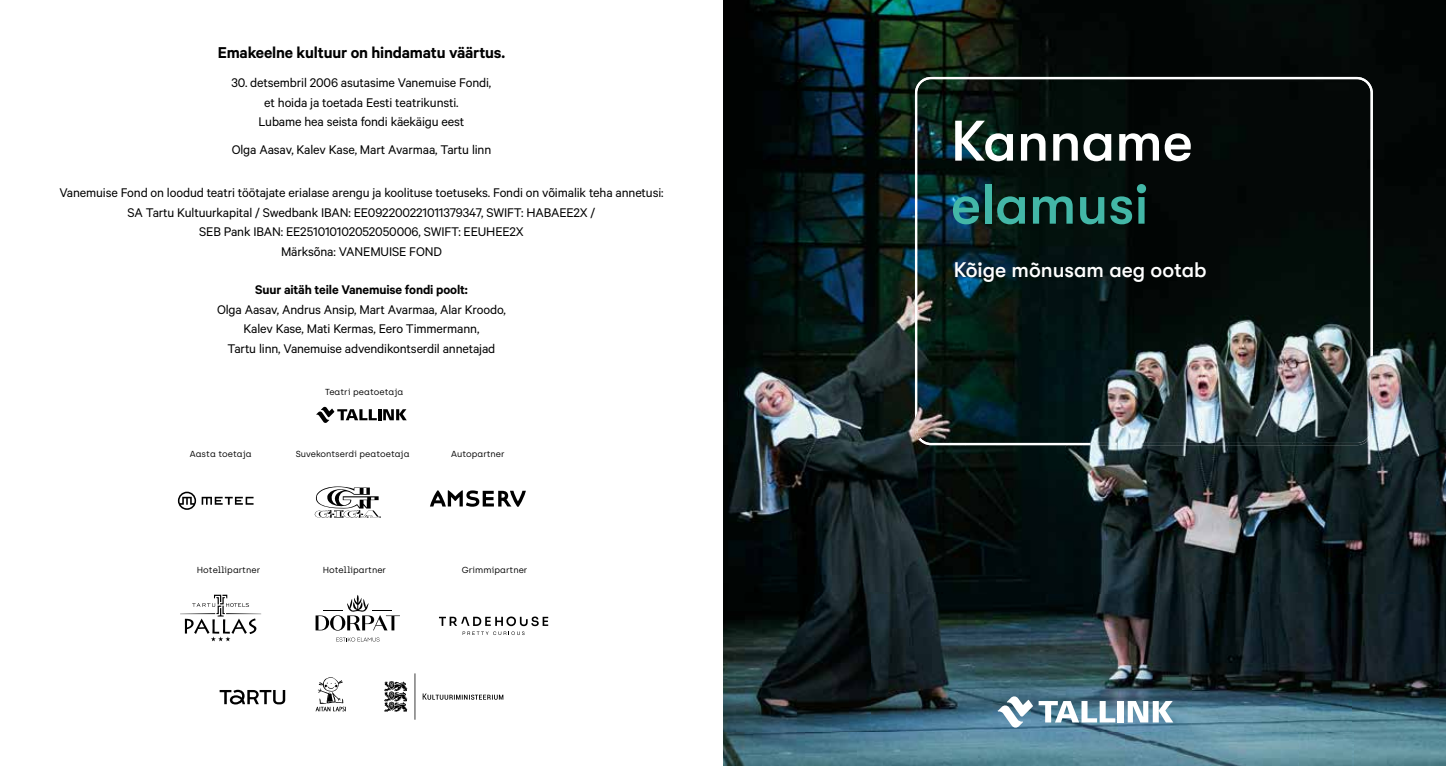
<style>
.page{position:relative;width:1446px;height:766px;background:#fff}
.page>*{position:absolute;margin:0;border:0;box-sizing:border-box;transform-origin:0 0}
.t1{font:500 57px "GT Walsheim Pro";color:#fff}
.t2{font:500 57px "GT Walsheim Pro";color:#43b7a7}
.t3{font:500 21px "GT Walsheim Pro";color:#fff}
.t4{font:600 17.7px "Calibre";letter-spacing:-.01em;color:#000}
.t5{font:14.1px/19.5px "Calibre";letter-spacing:-.01em;color:#000;text-align:center}
.t6{font:600 14.1px "Calibre";letter-spacing:-.01em;color:#000}
.t7{font:8.7px "Vanemuine";color:#000}
</style>
<div class="page">
<svg style="left:316px;top:406px;width:91px;height:17px"></svg>
<svg style="left:178px;top:491px;width:18px;height:18px"></svg>
<svg style="left:202px;top:496px;width:51px;height:8px"></svg>
<svg style="left:314px;top:486px;width:67px;height:32px"></svg>
<svg style="left:430px;top:490px;width:96px;height:16px"></svg>
<svg style="left:384px;top:673px;width:31px;height:46px"></svg>
<svg style="left:423px;top:693px;width:80px;height:6px"></svg>
<svg style="left:316px;top:677px;width:30px;height:34px"></svg>
<svg style="left:220px;top:689px;width:65px;height:15px"></svg>
<svg style="left:180px;top:594px;width:81px;height:47px"></svg>
<svg style="left:439px;top:616px;width:109px;height:19px"></svg>
<svg style="left:315px;top:595px;width:85px;height:35px"></svg>
<svg style="left:336px;top:637px;width:43px;height:4px"></svg>
<img style="left:723px;top:0;width:723px;height:765px">
<img style="left:915px;top:77px;width:458px;height:53px">
<img style="left:915px;top:129px;width:51px;height:316px">
<img style="left:1370px;top:129px;width:3px;height:215px">
<img style="left:965px;top:443px;width:117px;height:2px">
<img style="left:1370px;top:356px;width:3px;height:70px">
<img style="left:1302px;top:426px;width:71px;height:19px">
<img style="left:1097px;top:443px;width:206px;height:2px">
<svg style="left:1370px;top:344px;width:3px;height:12px"></svg>
<svg style="left:1082px;top:443px;width:15px;height:2px"></svg>
<svg style="left:914px;top:413px;width:6px;height:26px"></svg>
<div style="left:1117px;top:700px;width:6px;height:22px;background:#fff"></div>
<svg style="left:1127px;top:700px;width:46px;height:22px"></svg>
<svg style="left:998px;top:695px;width:117px;height:33px"></svg>
<p class="t4" style="left:218px;top:42px;width:289px">Emakeelne kultuur on hindamatu väärtus.</p>
<p class="t5" style="left:232px;top:73px;width:261px">30. detsembril 2006 asutasime Vanemuise Fondi, et hoida ja toetada Eesti teatrikunsti.<br>Lubame hea seista fondi käekäigu eest</p>
<p class="t5" style="left:232px;top:139px;width:261px">Olga Aasav, Kalev Kase, Mart Avarmaa, Tartu linn</p>
<p class="t5" style="left:59px;top:182px;width:606px">Vanemuise Fond on loodud teatri töötajate erialase arengu ja koolituse toetuseks. Fondi on võimalik teha annetusi:<br>SA Tartu Kultuurkapital / Swedbank IBAN: EE092200221011379347, SWIFT: HABAEE2X /<br>SEB Pank IBAN: EE251010102052050006, SWIFT: EEUHEE2X<br>Märksõna: VANEMUISE FOND</p>
<p class="t6" style="left:255px;top:281px;width:214px">Suur aitäh teile Vanemuise fondi poolt:</p>
<p class="t5" style="left:217px;top:299px;width:290px">Olga Aasav, Andrus Ansip, Mart Avarmaa, Alar Kroodo,<br>Kalev Kase, Mati Kermas, Eero Timmermann,<br>Tartu linn, Vanemuise advendikontserdil annetajad</p>
<p class="t7" style="left:325px;top:387px;width:80px">Teatri peatoetaja</p>
<p class="t7" style="left:190px;top:448px;width:63px">Aasta toetaja</p>
<p class="t7" style="left:296px;top:448px;width:115px">Suvekontserdi peatoetaja</p>
<p class="t7" style="left:451px;top:448px;width:55px">Autopartner</p>
<p class="t7" style="left:197px;top:564px;width:65px">Hotellipartner</p>
<p class="t7" style="left:323px;top:564px;width:65px">Hotellipartner</p>
<p class="t7" style="left:462px;top:564px;width:67px">Grimmipartner</p>
<h1 class="t1" style="left:951px;top:109px;width:243px">Kanname</h1>
<h1 class="t2" style="left:951px;top:172px;width:199px">elamusi</h1>
<h2 class="t3" style="left:954px;top:257px;width:254px">Kõige mõnusam aeg ootab</h2>
</div>
